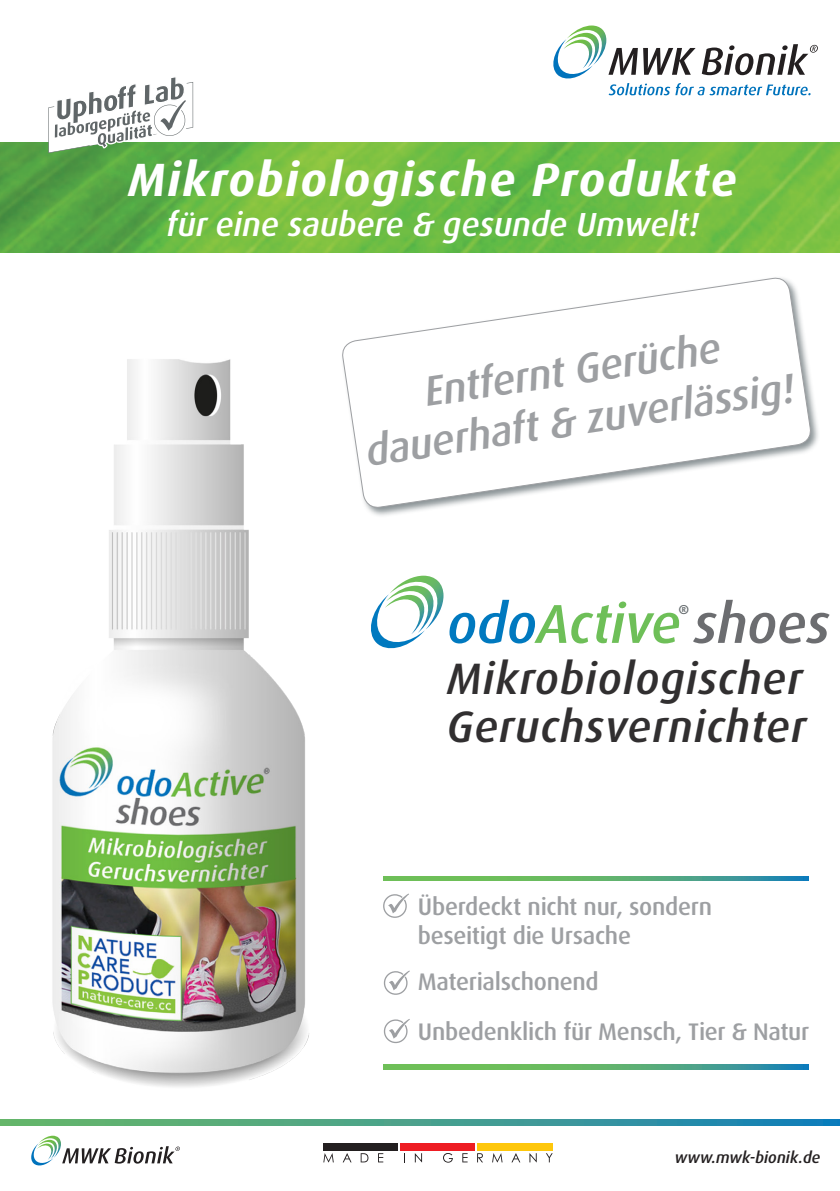
<style>
.page{position:relative;width:840px;height:1191px;background:#fff}
.page>*{position:absolute;margin:0;border:0;box-sizing:border-box;transform-origin:0 0}
.t1{font:italic 500 54.8px "Dax Pro";letter-spacing:-.005em;color:#6ebf58}
.t2{font:italic 700 46.8px "Dax Pro";letter-spacing:.04em;color:#fff}
.t3{font:italic 500 44px "Dax Pro";letter-spacing:.02em;color:#312f30}
.t4{font:italic 500 42px "Dax Pro";color:#9d9fa2}
.t5{font:italic 500 33.4px "Dax Pro";color:#fff}
.t6{font:500 24px "Dax Pro";letter-spacing:-.01em;color:#9d9fa2}
.t7{font:700 16.4px "Dax Pro";color:#63696c}
.t8{font:italic 500 16px "Dax Pro";color:#231f20}
.s1{color:#0079bf}
.s2{color:#6c6d70}
</style>
<div class="page">
<img style="left:0;top:143px;width:839px;height:109px">
<svg style="left:323px;top:1153px;width:10px;height:9px"></svg>
<svg style="left:343px;top:1153px;width:8px;height:9px"></svg>
<svg style="left:360px;top:1153px;width:8px;height:9px"></svg>
<svg style="left:378px;top:1153px;width:5px;height:9px"></svg>
<svg style="left:414px;top:1153px;width:8px;height:9px"></svg>
<svg style="left:443px;top:1153px;width:9px;height:9px"></svg>
<svg style="left:462px;top:1153px;width:5px;height:9px"></svg>
<svg style="left:492px;top:1153px;width:10px;height:9px"></svg>
<svg style="left:511px;top:1153px;width:9px;height:9px"></svg>
<svg style="left:529px;top:1153px;width:7px;height:9px"></svg>
<svg style="left:546px;top:1153px;width:6px;height:9px"></svg>
<div style="left:323px;top:1143px;width:76px;height:7px;background:#231f20"></div>
<div style="left:399px;top:1143px;width:77px;height:7px;background:#ee1d23"></div>
<div style="left:476px;top:1143px;width:76px;height:7px;background:#fec70c"></div>
<svg style="left:398px;top:1143px;width:6px;height:8px"></svg>
<svg style="left:475px;top:1143px;width:7px;height:19px"></svg>
<svg style="left:0;top:1119px;width:839px;height:6px;background:#439e8e"></svg>
<div style="left:340px;top:276px;width:479px;height:242px;background:#657074;opacity:.75"></div>
<svg style="left:340px;top:276px;width:471px;height:233px"></svg>
<svg style="left:371px;top:575px;width:72px;height:74px"></svg>
<svg style="left:383px;top:893px;width:26px;height:25px"></svg>
<svg style="left:383px;top:971px;width:26px;height:23px"></svg>
<svg style="left:383px;top:1019px;width:26px;height:24px"></svg>
<svg style="left:383px;top:876px;width:425px;height:4px;background:#57ad75"></svg>
<svg style="left:383px;top:1064px;width:425px;height:5px;background:#57ad75"></svg>
<img style="left:52px;top:359px;width:257px;height:728px">
<svg style="left:553px;top:26px;width:264px;height:69px"></svg>
<svg style="left:48px;top:77px;width:145px;height:76px"></svg>
<svg style="left:31px;top:1135px;width:149px;height:31px"></svg>
<p class="t2" style="left:128px;top:149px;width:610px">Mikrobiologische Produkte</p>
<p class="t5" style="left:166px;top:202px;width:533px">für eine saubere &amp; gesunde Umwelt!</p>
<p class="t4" style="left:420px;top:366px;width:300px;rotate:-9deg">Entfernt Gerüche</p>
<p class="t4" style="left:362px;top:427px;width:434px;rotate:-9deg">dauerhaft &amp; zuverlässig!</p>
<p class="t1" style="left:447px;top:588px;width:384px"><span class="s1">odo</span>Active <span class="s2">shoes</span></p>
<p class="t7" style="left:678px;top:598px;width:12px">®</p>
<p class="t3" style="left:447px;top:650px;width:357px">Mikrobiologischer</p>
<p class="t3" style="left:447px;top:698px;width:360px">Geruchsvernichter</p>
<p class="t6" style="left:417px;top:891px;width:295px">Überdeckt nicht nur, sondern</p>
<p class="t6" style="left:417px;top:920px;width:214px">beseitigt die Ursache</p>
<p class="t6" style="left:417px;top:966px;width:182px">Materialschonend</p>
<p class="t6" style="left:417px;top:1016px;width:393px">Unbedenklich für Mensch, Tier &amp; Natur</p>
<p class="t8" style="left:674px;top:1146px;width:147px">www.mwk-bionik.de</p>
</div>
